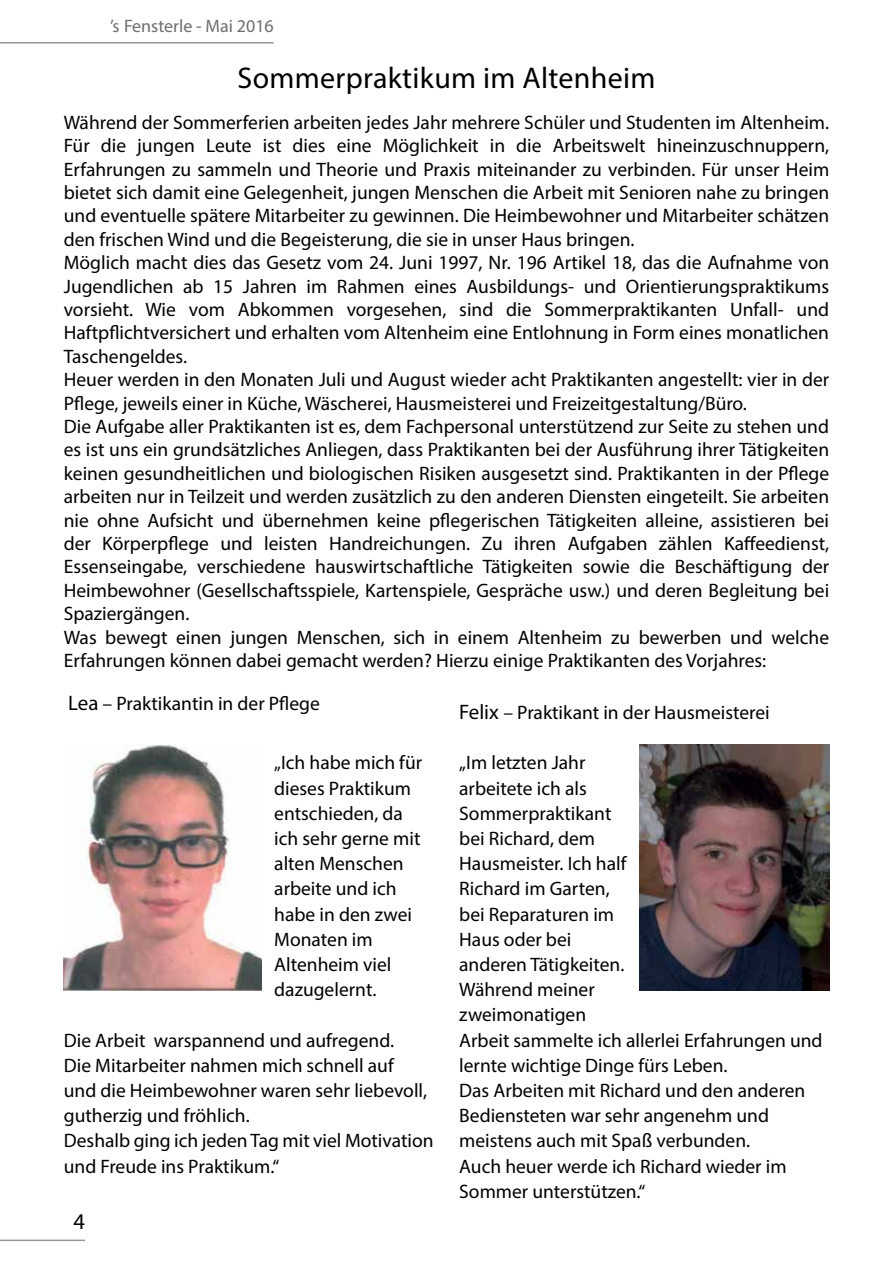
<style>
.page{position:relative;width:893px;height:1263px;background:#fff}
.page>*{position:absolute;margin:0;border:0;box-sizing:border-box;transform-origin:0 0}
.t1{font:30px "Myriad Pro";letter-spacing:.01em;color:#000}
.t2{font:22.5px "Myriad Pro";color:#000}
.t3{font:19.5px/25.2px "Myriad Pro";color:#000}
.t4{font:18px "Myriad Pro";color:#6d6e71}
.s1{font-size:21px}
</style>
<div class="page">
<hr style="left:0;top:42px;width:274px;height:2px;background:#939598">
<hr style="left:0;top:1239px;width:85px;height:2px;background:#939598">
<img style="left:64px;top:744px;width:197px;height:247px">
<img style="left:639px;top:744px;width:190px;height:247px">
<p class="t4" style="left:110px;top:15px;width:165px">’s Fensterle - Mai 2016</p>
<h1 class="t1" style="left:238px;top:60px;width:419px">Sommerpraktikum im Altenheim</h1>
<p class="t3" style="left:64px;top:110px;width:767px;line-height:23.4px">Während der Sommerferien arbeiten jedes Jahr mehrere Schüler und Studenten im Altenheim.<br>Für die jungen Leute ist dies eine Möglichkeit in die Arbeitswelt hineinzuschnuppern, Erfahrungen zu sammeln und Theorie und Praxis miteinander zu verbinden. Für unser Heim bietet sich damit eine Gelegenheit, jungen Menschen die Arbeit mit Senioren nahe zu bringen und eventuelle spätere Mitarbeiter zu gewinnen. Die Heimbewohner und Mitarbeiter schätzen den frischen Wind und die Begeisterung, die sie in unser Haus bringen.<br>Möglich macht dies das Gesetz vom 24. Juni 1997, Nr. 196 Artikel 18, das die Aufnahme von Jugendlichen ab 15 Jahren im Rahmen eines Ausbildungs- und Orientierungspraktikums vorsieht. Wie vom Abkommen vorgesehen, sind die Sommerpraktikanten Unfall- und Haftpflichtversichert und erhalten vom Altenheim eine Entlohnung in Form eines monatlichen Taschengeldes.<br>Heuer werden in den Monaten Juli und August wieder acht Praktikanten angestellt: vier in der Pflege, jeweils einer in Küche, Wäscherei, Hausmeisterei und Freizeitgestaltung/Büro.<br>Die Aufgabe aller Praktikanten ist es, dem Fachpersonal unterstützend zur Seite zu stehen und es ist uns ein grundsätzliches Anliegen, dass Praktikanten bei der Ausführung ihrer Tätigkeiten keinen gesundheitlichen und biologischen Risiken ausgesetzt sind. Praktikanten in der Pflege arbeiten nur in Teilzeit und werden zusätzlich zu den anderen Diensten eingeteilt. Sie arbeiten nie ohne Aufsicht und übernehmen keine pflegerischen Tätigkeiten alleine, assistieren bei der Körperpflege und leisten Handreichungen. Zu ihren Aufgaben zählen Kaffeedienst, Essenseingabe, verschiedene hauswirtschaftliche Tätigkeiten sowie die Beschäftigung der Heimbewohner (Gesellschaftsspiele, Kartenspiele, Gespräche usw.) und deren Begleitung bei Spaziergängen.<br>Was bewegt einen jungen Menschen, sich in einem Altenheim zu bewerben und welche Erfahrungen können dabei gemacht werden? Hierzu einige Praktikanten des Vorjahres:</p>
<p class="t3" style="left:68px;top:690px;width:253px"><span class="s1">Lea</span> – Praktikantin in der Pflege</p>
<p class="t3" style="left:459px;top:700px;width:312px"><span class="s1">Felix</span> – Praktikant in der Hausmeisterei</p>
<p class="t3" style="left:459px;top:750px;width:365px">„Im letzten Jahr<br>arbeitete ich als<br>Sommerpraktikant<br>bei Richard, dem<br>Hausmeister. Ich half<br>Richard im Garten,<br>bei Reparaturen im<br>Haus oder bei<br>anderen Tätigkeiten.<br>Während meiner<br>zweimonatigen<br>Arbeit sammelte ich allerlei Erfahrungen und lernte wichtige Dinge fürs Leben.<br>Das Arbeiten mit Richard und den anderen<br>Bediensteten war sehr angenehm und meistens auch mit Spaß verbunden.<br>Auch heuer werde ich Richard wieder im<br>Sommer unterstützen.“</p>
<p class="t3" style="left:274px;top:750px;width:149px">„Ich habe mich für dieses Praktikum entschieden, da ich sehr gerne mit alten Menschen arbeite und ich habe in den zwei<br>Monaten im<br>Altenheim viel dazugelernt.</p>
<p class="t3" style="left:64px;top:1027px;width:371px">Die Arbeit warspannend und aufregend.<br>Die Mitarbeiter nahmen mich schnell auf<br>und die Heimbewohner waren sehr liebevoll, gutherzig und fröhlich.<br>Deshalb ging ich jeden Tag mit viel Motivation und Freude ins Praktikum.“</p>
<p class="t2" style="left:73px;top:1207px;width:13px">4</p>
</div>
